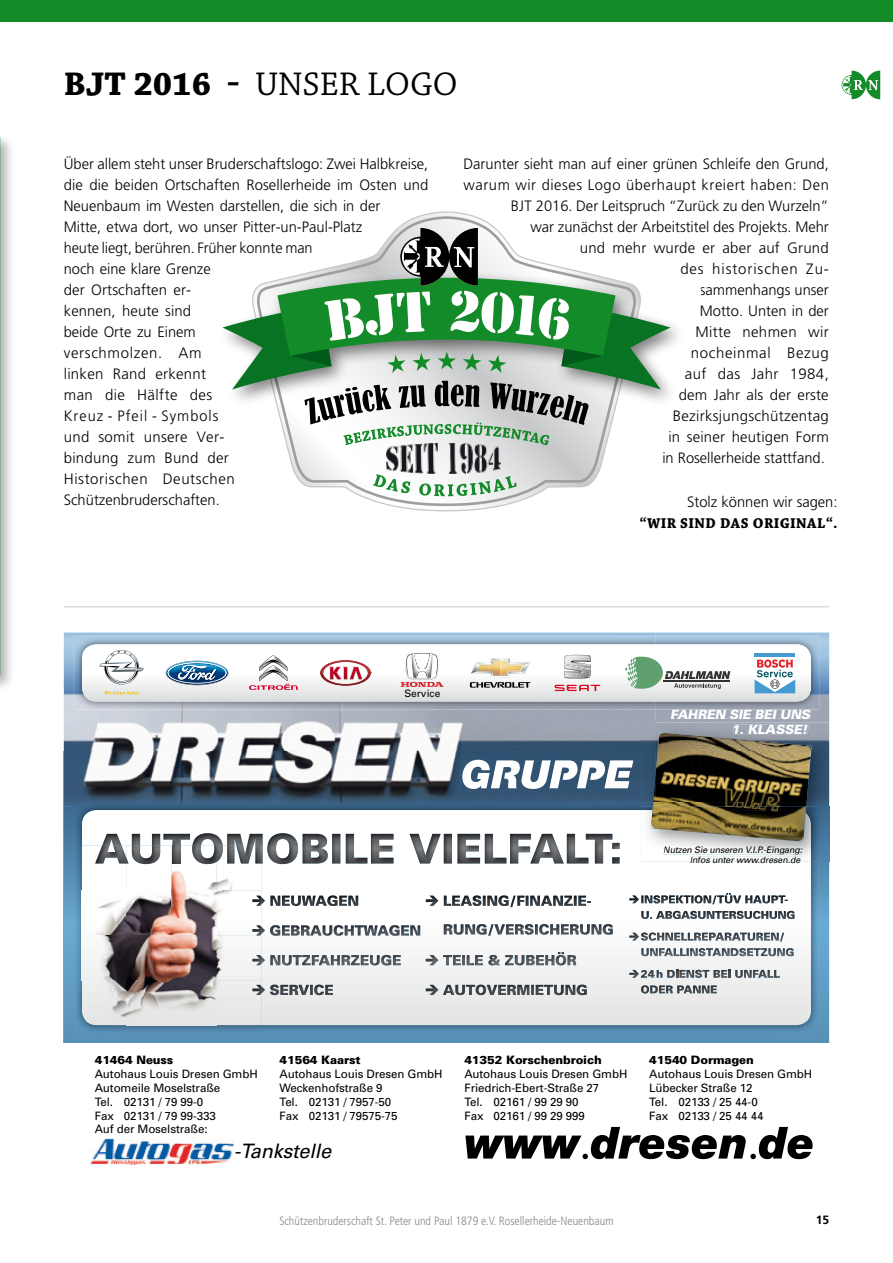
<style>
.page{position:relative;width:893px;height:1263px;background:#fff}
.page>*{position:absolute;margin:0;border:0;box-sizing:border-box;transform-origin:0 0}
.t1{font:34.5px "Chaparral Pro";color:#000}
.t2{font:italic 19.8px "Univers";letter-spacing:-.01em;color:#000}
.t3{font:300 15px/21px "Frutiger";color:#000}
.t4{font:700 15px "Chaparral Pro";letter-spacing:.03em;color:#000}
.t5{font:italic 800 12.9px "Univers";color:#fdfdfd}
.t6{font:italic 800 12.9px "Univers";color:#fff}
.t7{font:300 condensed 12px "Frutiger";color:#87888a}
.t8{font:700 12px "Frutiger";color:#000}
.t9{font:11.55px/14px "Univers";letter-spacing:-.01em;color:#000}
.t10{font:800 11.55px "Univers";letter-spacing:-.01em;color:#000}
.t11{font:10.35px "Univers";color:#000}
.t12{font:italic 9px/10.8px "Univers";color:#000}
.s1{font-weight:700}
.s2{color:#fdfdfd}
</style>
<div class="page">
<div style="left:0;top:0;width:893px;height:21px;background:#148b29"></div>
<svg style="left:64px;top:806px;width:765px;height:237px;background:#5a93ba"></svg>
<img style="left:64px;top:632px;width:591px;height:119px">
<img style="left:64px;top:751px;width:577px;height:55px">
<img style="left:655px;top:632px;width:174px;height:91px">
<img style="left:671px;top:709px;width:141px;height:10px">
<img style="left:74px;top:802px;width:567px;height:49px">
<img style="left:74px;top:851px;width:43px;height:182px">
<img style="left:776px;top:862px;width:43px;height:171px">
<img style="left:117px;top:1025px;width:659px;height:8px">
<svg style="left:82px;top:810px;width:729px;height:215px"></svg>
<svg style="left:462px;top:760px;width:171px;height:29px"></svg>
<svg style="left:465px;top:1127px;width:347px;height:32px"></svg>
<img style="left:267px;top:833px;width:31px;height:31px">
<img style="left:192px;top:833px;width:31px;height:1px">
<img style="left:303px;top:849px;width:317px;height:14px">
<img style="left:588px;top:849px;width:24px;height:14px">
<img style="left:567px;top:849px;width:21px;height:14px">
<img style="left:510px;top:849px;width:54px;height:14px">
<img style="left:485px;top:849px;width:21px;height:14px">
<img style="left:410px;top:849px;width:70px;height:14px">
<img style="left:371px;top:849px;width:22px;height:14px">
<img style="left:332px;top:849px;width:35px;height:14px">
<img style="left:261px;top:849px;width:2px;height:14px">
<img style="left:102px;top:834px;width:518px;height:15px">
<img style="left:270px;top:896px;width:88px;height:10px">
<svg style="left:327px;top:895px;width:20px;height:11px"></svg>
<img style="left:302px;top:896px;width:25px;height:10px">
<img style="left:291px;top:925px;width:129px;height:10px">
<svg style="left:389px;top:925px;width:20px;height:11px"></svg>
<img style="left:364px;top:925px;width:25px;height:10px">
<svg style="left:301px;top:925px;width:63px;height:11px"></svg>
<svg style="left:302px;top:955px;width:99px;height:10px"></svg>
<img style="left:270px;top:955px;width:32px;height:10px">
<img style="left:298px;top:985px;width:35px;height:10px">
<svg style="left:426px;top:896px;width:12px;height:10px"></svg>
<svg style="left:498px;top:895px;width:18px;height:12px"></svg>
<svg style="left:452px;top:895px;width:29px;height:1px"></svg>
<img style="left:444px;top:896px;width:147px;height:10px">
<svg style="left:603px;top:924px;width:10px;height:11px"></svg>
<svg style="left:476px;top:935px;width:17px;height:1px"></svg>
<img style="left:454px;top:924px;width:147px;height:11px">
<svg style="left:561px;top:924px;width:29px;height:11px"></svg>
<img style="left:549px;top:924px;width:10px;height:10px">
<svg style="left:515px;top:924px;width:34px;height:11px"></svg>
<img style="left:465px;top:924px;width:49px;height:10px">
<svg style="left:444px;top:924px;width:9px;height:10px"></svg>
<svg style="left:426px;top:955px;width:12px;height:10px"></svg>
<svg style="left:564px;top:955px;width:12px;height:10px"></svg>
<img style="left:443px;top:952px;width:121px;height:13px">
<svg style="left:577px;top:985px;width:10px;height:10px"></svg>
<img style="left:455px;top:985px;width:120px;height:10px">
<svg style="left:507px;top:985px;width:57px;height:10px"></svg>
<img style="left:487px;top:985px;width:19px;height:10px">
<svg style="left:466px;top:985px;width:20px;height:10px"></svg>
<svg style="left:426px;top:985px;width:28px;height:10px"></svg>
<svg style="left:629px;top:895px;width:10px;height:8px"></svg>
<img style="left:641px;top:893px;width:147px;height:10px">
<svg style="left:787px;top:911px;width:7px;height:8px"></svg>
<svg style="left:641px;top:911px;width:8px;height:8px"></svg>
<img style="left:650px;top:911px;width:136px;height:8px">
<svg style="left:722px;top:911px;width:55px;height:8px"></svg>
<img style="left:707px;top:911px;width:15px;height:8px">
<svg style="left:673px;top:911px;width:32px;height:8px"></svg>
<svg style="left:780px;top:933px;width:4px;height:8px"></svg>
<img style="left:748px;top:933px;width:31px;height:8px">
<svg style="left:756px;top:933px;width:14px;height:7px"></svg>
<svg style="left:681px;top:933px;width:66px;height:7px"></svg>
<img style="left:665px;top:933px;width:15px;height:7px">
<svg style="left:629px;top:932px;width:35px;height:9px"></svg>
<svg style="left:786px;top:948px;width:8px;height:8px"></svg>
<img style="left:641px;top:948px;width:144px;height:8px">
<svg style="left:739px;top:948px;width:37px;height:8px"></svg>
<img style="left:722px;top:948px;width:16px;height:8px">
<svg style="left:713px;top:948px;width:8px;height:8px"></svg>
<img style="left:687px;top:948px;width:26px;height:8px">
<svg style="left:664px;top:948px;width:22px;height:8px"></svg>
<img style="left:650px;top:948px;width:14px;height:8px">
<svg style="left:629px;top:970px;width:151px;height:8px"></svg>
<img style="left:693px;top:985px;width:24px;height:8px">
<svg style="left:641px;top:985px;width:51px;height:8px"></svg>
<img style="left:91px;top:1138px;width:143px;height:26px">
<img style="left:641px;top:806px;width:188px;height:56px">
<img style="left:641px;top:723px;width:14px;height:79px">
<img style="left:655px;top:723px;width:174px;height:83px">
<svg style="left:807px;top:802px;width:12px;height:4px"></svg>
<img style="left:641px;top:810px;width:170px;height:52px">
<img style="left:663px;top:846px;width:140px;height:8px">
<img style="left:691px;top:857px;width:110px;height:5px">
<img style="left:733px;top:724px;width:76px;height:8px">
<img style="left:653px;top:780px;width:2px;height:22px">
<img style="left:658px;top:732px;width:154px;height:19px">
<img style="left:655px;top:751px;width:156px;height:51px">
<img style="left:652px;top:806px;width:154px;height:4px">
<svg style="left:641px;top:802px;width:14px;height:4px"></svg>
<img style="left:655px;top:802px;width:152px;height:4px">
<img style="left:651px;top:810px;width:155px;height:32px">
<img style="left:75px;top:845px;width:7px;height:149px">
<img style="left:75px;top:994px;width:38px;height:37px">
<img style="left:113px;top:1025px;width:148px;height:6px">
<img style="left:82px;top:845px;width:179px;height:180px">
<img style="left:192px;top:845px;width:31px;height:19px">
<img style="left:132px;top:845px;width:28px;height:19px">
<img style="left:227px;top:845px;width:34px;height:18px">
<img style="left:173px;top:845px;width:8px;height:18px">
<img style="left:95px;top:845px;width:34px;height:18px">
<svg style="left:252px;top:896px;width:13px;height:10px"></svg>
<svg style="left:252px;top:925px;width:38px;height:11px"></svg>
<svg style="left:252px;top:955px;width:13px;height:10px"></svg>
<svg style="left:252px;top:985px;width:46px;height:10px"></svg>
<img style="left:74px;top:636px;width:745px;height:73px">
<img style="left:673px;top:709px;width:139px;height:1px">
<svg style="left:82px;top:644px;width:729px;height:57px"></svg>
<div style="left:0;top:134px;width:16px;height:557px;background:#000;opacity:.3"></div>
<hr style="left:0;top:258px;width:1px;height:188px;background:#90ae96">
<svg style="left:286px;top:215px;width:321px;height:292px"></svg>
<img style="left:386px;top:445px;width:115px;height:29px">
<svg style="left:373px;top:474px;width:144px;height:22px"></svg>
<svg style="left:222px;top:228px;width:448px;height:217px"></svg>
<hr style="left:64px;top:606px;width:765px;height:1px;background:#d9dadb">
<svg style="left:842px;top:71px;width:38px;height:28px"></svg>
<svg style="left:0;top:21px;width:1px;height:136px"></svg>
<h1 class="t1" style="left:64px;top:65px;width:388px"><span class="s1">BJT 2016 -</span> UNSER LOGO</h1>
<p class="t3" style="left:64px;top:153px;width:366px">Über allem steht unser Bruderschaftslogo: Zwei Halbkreise, die die beiden Ortschaften Rosellerheide im Osten und<br>Neuenbaum im Westen darstellen, die sich in der<br>Mitte, etwa dort, wo unser Pitter-un-Paul-Platz<br>heute liegt, berühren. Früher konnte man<br>noch eine klare Grenze<br>der Ortschaften er-<br>kennen, heute sind<br>beide Orte zu Einem<br>verschmolzen. Am<br>linken Rand erkennt<br>man die Hälfte des<br>Kreuz - Pfeil - Symbols<br>und somit unsere Ver-<br>bindung zum Bund der<br>Historischen Deutschen<br>Schützenbruderschaften.</p>
<p class="t3" style="left:463px;top:153px;width:367px;text-align:right">Darunter sieht man auf einer grünen Schleife den Grund, warum wir dieses Logo überhaupt kreiert haben: Den<br>BJT 2016. Der Leitspruch “Zurück zu den Wurzeln”<br>war zunächst der Arbeitstitel des Projekts. Mehr<br>und mehr wurde er aber auf Grund<br>des historischen Zu-<br>sammenhangs unser<br>Motto. Unten in der<br>Mitte nehmen wir<br>nocheinmal Bezug<br>auf das Jahr 1984,<br>dem Jahr als der erste<br>Bezirksjungschützentag<br>in seiner heutigen Form<br>in Rosellerheide stattfand.</p>
<p class="t3" style="left:687px;top:491px;width:152px">Stolz können wir sagen:</p>
<p class="t4" style="left:639px;top:514px;width:200px">“WIR SIND DAS ORIGINAL“.</p>
<p class="t11" style="left:404px;top:687px;width:38px">Service</p>
<p class="t5" style="left:670px;top:706px;width:144px">FAHREN SIE BEI UNS</p>
<p class="t6" style="left:731px;top:721px;width:80px"><span class="s2">1.</span> KLASSE!</p>
<p class="t12" style="left:757px;top:844px;width:48px;text-indent:-94px">Nutzen Sie unseren V.I.P.-Eingang: .</p>
<p class="t12" style="left:788px;top:855px;width:6px">.</p>
<p class="t12" style="left:690px;top:855px;width:114px">Infos unter www dresen de</p>
<p class="t10" style="left:95px;top:1053px;width:80px">41464 Neuss</p>
<p class="t9" style="left:95px;top:1067px;width:164px">Autohaus Louis Dresen GmbH<br>Automeile Moselstraße<br>Tel. 02131 / 79 99-0<br>Fax 02131 / 79 99-333</p>
<p class="t9" style="left:95px;top:1121px;width:114px">Auf der Moselstraße:</p>
<p class="t10" style="left:280px;top:1053px;width:83px">41564 Kaarst</p>
<p class="t9" style="left:280px;top:1067px;width:164px">Autohaus Louis Dresen GmbH<br>Weckenhofstraße 9<br>Tel. 02131 / 7957-50<br>Fax 02131 / 79575-75</p>
<h2 class="t2" style="left:234px;top:1139px;width:99px">-Tankstelle</h2>
<p class="t10" style="left:464px;top:1053px;width:139px">41352 Korschenbroich</p>
<p class="t9" style="left:464px;top:1067px;width:164px">Autohaus Louis Dresen GmbH<br>Friedrich-Ebert-Straße 27<br>Tel. 02161 / 99 29 90<br>Fax 02161 / 99 29 999</p>
<p class="t10" style="left:649px;top:1053px;width:106px">41540 Dormagen</p>
<p class="t9" style="left:649px;top:1067px;width:164px">Autohaus Louis Dresen GmbH<br>Lübecker Straße 12<br>Tel. 02133 / 25 44-0<br>Fax 02133 / 25 44 44</p>
<p class="t7" style="left:279px;top:1214px;width:336px">Schützenbruderschaft St. Peter und Paul 1879 e.V. Rosellerheide-Neuenbaum</p>
<p class="t8" style="left:816px;top:1213px;width:15px">15</p>
</div>
